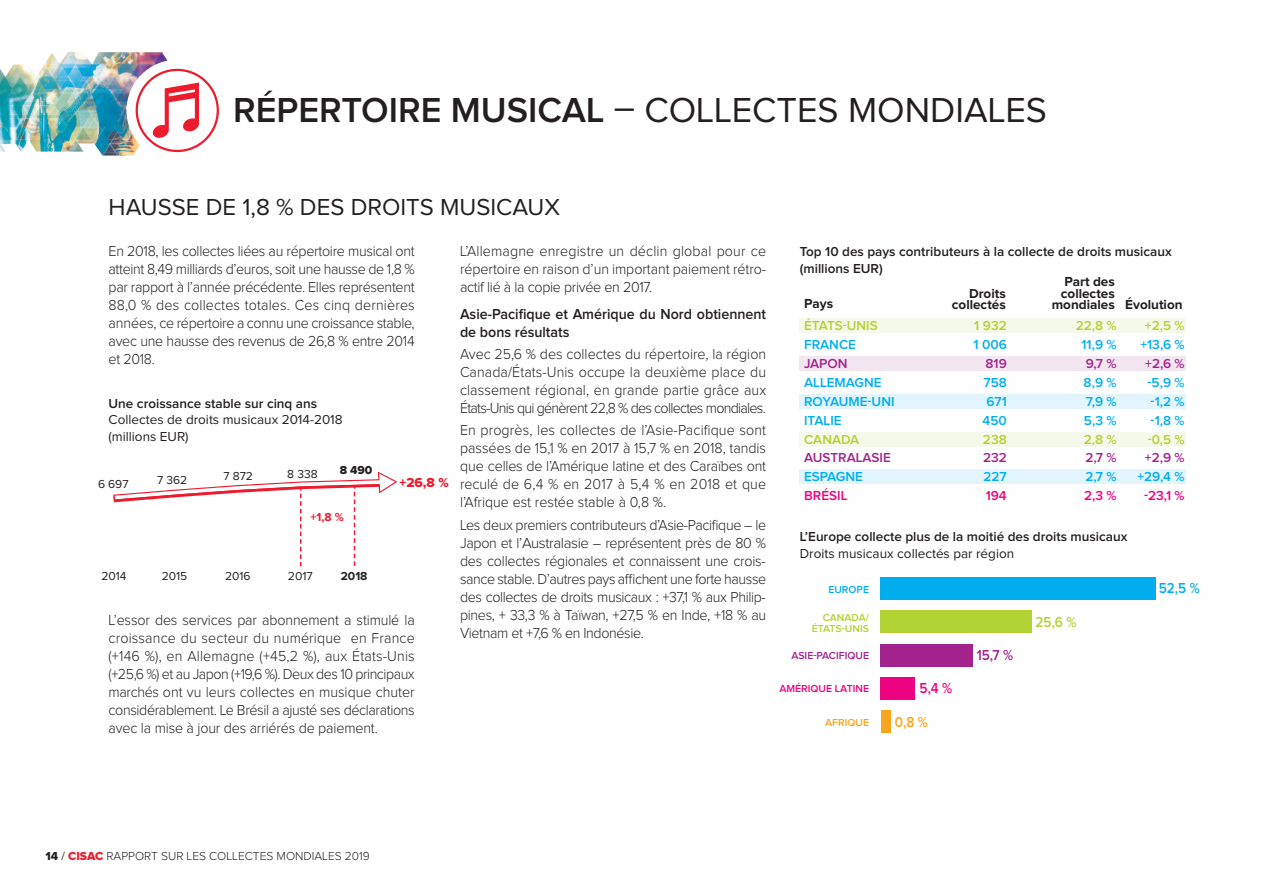
<style>
.page{position:relative;width:1263px;height:893px;background:#fff}
.page>*{position:absolute;margin:0;border:0;box-sizing:border-box;transform-origin:0 0}
.t1{font:36px "Proxima Nova";color:#231f20}
.t2{font:24px "Proxima Nova";color:#231f20}
.t3{font:300 15px/18px "Proxima Nova";letter-spacing:-.02em;color:#231f20;text-align:justify;scale:.95 1}
.t4{font:600 15px/18px "Proxima Nova";color:#231f20;scale:.95 1}
.t5{font:600 15px "Proxima Nova";color:#b3d234;scale:.9 1}
.t6{font:600 15px "Proxima Nova";color:#a2238e;scale:.9 1}
.t7{font:600 15px "Proxima Nova";color:#00aeef;scale:.9 1}
.t8{font:600 15px "Proxima Nova";color:#ed0281;scale:.9 1}
.t9{font:600 15px "Proxima Nova";color:#f9a51b;scale:.9 1}
.t10{font:600 13.5px/16.5px "Proxima Nova";color:#231f20}
.t11{font:600 13.5px "Proxima Nova";color:#00aeef}
.t12{font:13.5px/16.5px "Proxima Nova";color:#231f20}
.t13{font:700 13.5px "Proxima Nova";color:#231f20}
.t14{font:600 13.5px "Proxima Nova";color:#b3d234}
.t15{font:600 13.5px "Proxima Nova";color:#a2238e}
.t16{font:600 13.5px "Proxima Nova";color:#ed0281}
.t17{font:13.5px "Proxima Nova Extrabld";color:#ee1b2d}
.t18{font:300 12px "Proxima Nova";color:#231f20}
.t19{font:12px "Proxima Nova";color:#231f20}
.t20{font:700 12px "Proxima Nova";color:#ee1b2d}
.t21{font:700 12px "Proxima Nova";color:#231f20}
.t22{font:12px "Proxima Nova Extrabld";color:#231f20}
.t23{font:600 10.5px/11.1px "Proxima Nova";color:#b3d234;text-align:right}
.t24{font:600 10.5px "Proxima Nova";color:#a2238e}
.t25{font:600 10.5px "Proxima Nova";color:#ed0281}
.t26{font:600 10.5px "Proxima Nova";color:#f9a51b}
.t27{font:600 10.5px "Proxima Nova";color:#00aeef}
.s1{font-weight:600}
.s2{font-family:"Proxima Nova Extrabld";font-weight:400}
.s3{font-weight:400}
.s4{font-family:"Proxima Nova Extrabld";font-weight:400;color:#ee1b2d}
</style>
<div class="page">
<img style="left:0;top:52px;width:168px;height:104px">
<div style="left:127px;top:60px;width:101px;height:101px;background:#fff;border-radius:50%"></div>
<svg style="left:136px;top:69px;width:83px;height:83px"></svg>
<div style="left:799px;top:394px;width:386px;height:14px;background:#e2f4fc"></div>
<div style="left:799px;top:432px;width:386px;height:15px;background:#f5f9e9"></div>
<div style="left:799px;top:469px;width:386px;height:15px;background:#e2f4fc"></div>
<div style="left:799px;top:356px;width:386px;height:15px;background:#f2e6f1"></div>
<div style="left:799px;top:319px;width:386px;height:14px;background:#f5f9e9"></div>
<svg style="left:113px;top:472px;width:284px;height:94px"></svg>
<div style="left:880px;top:711px;width:10px;height:22px;background:#f9a51b"></div>
<div style="left:880px;top:678px;width:35px;height:22px;background:#ed0281"></div>
<div style="left:880px;top:644px;width:93px;height:22px;background:#a2238e"></div>
<div style="left:880px;top:611px;width:151px;height:22px;background:#b3d234"></div>
<div style="left:880px;top:578px;width:276px;height:22px;background:#00aeef"></div>
<h1 class="t1" style="left:233px;top:98px;width:815px"><span class="s1">RÉPERTOIRE MUSICAL</span> – COLLECTES MONDIALES</h1>
<h2 class="t2" style="left:109px;top:199px;width:453px">HAUSSE DE 1,8 % DES DROITS MUSICAUX</h2>
<p class="t3" style="left:109px;top:244px;width:324px">En 2018, les collectes liées au répertoire musical ont atteint 8,49 milliards d’euros, soit une hausse de 1,8 % par rapport à l’année précédente. Elles représentent 88,0 % des collectes totales. Ces cinq dernières années, ce répertoire a connu une croissance stable, avec une hausse des revenus de 26,8 % entre 2014 et 2018.</p>
<p class="t10" style="left:109px;top:396px;width:210px">Une croissance stable sur cinq ans</p>
<p class="t12" style="left:109px;top:413px;width:236px">Collectes de droits musicaux 2014-2018 (millions EUR)</p>
<p class="t19" style="left:98px;top:480px;width:32px">6 697</p>
<p class="t19" style="left:157px;top:476px;width:32px">7 362</p>
<p class="t19" style="left:223px;top:472px;width:31px">7 872</p>
<p class="t19" style="left:287px;top:469px;width:32px">8 338</p>
<p class="t22" style="left:340px;top:465px;width:34px">8 490</p>
<p class="t20" style="left:310px;top:513px;width:35px">+1,8 %</p>
<p class="t19" style="left:101px;top:572px;width:27px">2014</p>
<p class="t19" style="left:162px;top:572px;width:27px">2015</p>
<p class="t19" style="left:225px;top:572px;width:27px">2016</p>
<p class="t19" style="left:288px;top:572px;width:26px;rotate:1deg">2017</p>
<p class="t21" style="left:341px;top:572px;width:28px">2018</p>
<p class="t17" style="left:400px;top:478px;width:51px">+26,8 %</p>
<p class="t3" style="left:109px;top:612px;width:324px">L’essor des services par abonnement a stimulé la croissance du secteur du numérique en France (+146 %), en Allemagne (+45,2 %), aux États-Unis (+25,6 %) et au Japon (+19,6 %). Deux des 10 principaux marchés ont vu leurs collectes en musique chuter considérablement. Le Brésil a ajusté ses déclarations avec la mise à jour des arriérés de paiement.</p>
<p class="t3" style="left:460px;top:244px;width:324px">L’Allemagne enregistre un déclin global pour ce répertoire en raison d’un important paiement rétro&shy;actif lié à la copie privée en 2017.</p>
<p class="t4" style="left:460px;top:306px;width:324px">Asie-Pacifique et Amérique du Nord obtiennent de bons résultats</p>
<p class="t3" style="left:460px;top:347px;width:324px">Avec 25,6 % des collectes du répertoire, la région Canada/États-Unis occupe la deuxième place du classement régional, en grande partie grâce aux États-Unis qui génèrent 22,8 % des collectes mondiales.</p>
<p class="t3" style="left:460px;top:423px;width:324px">En progrès, les collectes de l’Asie-Pacifique sont passées de 15,1 % en 2017 à 15,7 % en 2018, tandis que celles de l’Amérique latine et des Caraïbes ont reculé de 6,4 % en 2017 à 5,4 % en 2018 et que l’Afrique est restée stable à 0,8 %.</p>
<p class="t3" style="left:460px;top:517px;width:324px">Les deux premiers contributeurs d’Asie-Pacifique – le Japon et l’Australasie – représentent près de 80 % des collectes régionales et connaissent une crois&shy;sance stable. D’autres pays affichent une forte hausse des collectes de droits musicaux : +37,1 % aux Philip&shy;pines, + 33,3 % à Taïwan, +27,5 % en Inde, +18 % au Vietnam et +7,6 % en Indonésie.</p>
<p class="t10" style="left:800px;top:245px;width:373px">Top 10 des pays contributeurs à la collecte de droits musicaux (millions EUR)</p>
<p class="t13" style="left:969px;top:289px;width:38px">Droits</p>
<p class="t13" style="left:804px;top:299px;width:30px">Pays</p>
<p class="t13" style="left:952px;top:300px;width:56px">collectés</p>
<p class="t13" style="left:1065px;top:277px;width:52px">Part des</p>
<p class="t13" style="left:1061px;top:289px;width:56px">collectes</p>
<p class="t13" style="left:1052px;top:300px;width:132px">mondiales Évolution</p>
<p class="t14" style="left:804px;top:321px;width:75px">ÉTATS-UNIS</p>
<p class="t14" style="left:974px;top:321px;width:34px">1 932</p>
<p class="t14" style="left:1076px;top:321px;width:42px">22,8 %</p>
<p class="t14" style="left:1145px;top:321px;width:41px">+2,5 %</p>
<p class="t11" style="left:804px;top:340px;width:53px">FRANCE</p>
<p class="t11" style="left:973px;top:340px;width:35px">1 006</p>
<p class="t11" style="left:1081px;top:340px;width:37px">11,9 %</p>
<p class="t11" style="left:1140px;top:340px;width:46px">+13,6 %</p>
<p class="t15" style="left:804px;top:359px;width:45px">JAPON</p>
<p class="t15" style="left:985px;top:359px;width:23px">819</p>
<p class="t15" style="left:1086px;top:359px;width:32px">9,7 %</p>
<p class="t15" style="left:1145px;top:359px;width:41px">+2,6 %</p>
<p class="t11" style="left:804px;top:378px;width:79px">ALLEMAGNE</p>
<p class="t11" style="left:983px;top:378px;width:25px">758</p>
<p class="t11" style="left:1084px;top:378px;width:35px">8,9 %</p>
<p class="t11" style="left:1147px;top:378px;width:39px">-5,9 %</p>
<p class="t11" style="left:804px;top:397px;width:92px">ROYAUME-UNI</p>
<p class="t11" style="left:986px;top:397px;width:22px">671</p>
<p class="t11" style="left:1086px;top:397px;width:32px">7,9 %</p>
<p class="t11" style="left:1150px;top:397px;width:36px">-1,2 %</p>
<p class="t11" style="left:804px;top:416px;width:39px">ITALIE</p>
<p class="t11" style="left:982px;top:416px;width:26px">450</p>
<p class="t11" style="left:1084px;top:416px;width:34px">5,3 %</p>
<p class="t11" style="left:1150px;top:416px;width:36px">-1,8 %</p>
<p class="t14" style="left:804px;top:435px;width:57px">CANADA</p>
<p class="t14" style="left:983px;top:435px;width:25px">238</p>
<p class="t14" style="left:1084px;top:435px;width:34px">2,8 %</p>
<p class="t14" style="left:1148px;top:435px;width:39px">-0,5 %</p>
<p class="t15" style="left:804px;top:453px;width:88px">AUSTRALASIE</p>
<p class="t15" style="left:983px;top:453px;width:25px">232</p>
<p class="t15" style="left:1085px;top:453px;width:33px">2,7 %</p>
<p class="t15" style="left:1145px;top:453px;width:41px">+2,9 %</p>
<p class="t11" style="left:804px;top:472px;width:60px">ESPAGNE</p>
<p class="t11" style="left:983px;top:472px;width:25px">227</p>
<p class="t11" style="left:1085px;top:472px;width:33px">2,7 %</p>
<p class="t11" style="left:1137px;top:472px;width:49px">+29,4 %</p>
<p class="t16" style="left:804px;top:491px;width:45px">BRÉSIL</p>
<p class="t16" style="left:986px;top:491px;width:23px">194</p>
<p class="t16" style="left:1084px;top:491px;width:34px">2,3 %</p>
<p class="t16" style="left:1144px;top:491px;width:42px">-23,1 %</p>
<p class="t10" style="left:800px;top:530px;width:329px">L’Europe collecte plus de la moitié des droits musicaux</p>
<p class="t12" style="left:800px;top:546px;width:216px">Droits musicaux collectés par région</p>
<p class="t27" style="left:828px;top:585px;width:42px">EUROPE</p>
<p class="t23" style="left:812px;top:613px;width:59px">CANADA/<br>ÉTATS-UNIS</p>
<p class="t24" style="left:791px;top:652px;width:79px">ASIE-PACIFIQUE</p>
<p class="t25" style="left:779px;top:685px;width:91px">AMÉRIQUE LATINE</p>
<p class="t26" style="left:825px;top:719px;width:45px">AFRIQUE</p>
<p class="t8" style="left:919px;top:683px;width:38px">5,4 %</p>
<p class="t9" style="left:895px;top:717px;width:38px">0,8 %</p>
<p class="t6" style="left:977px;top:650px;width:42px">15,7 %</p>
<p class="t5" style="left:1035px;top:617px;width:47px">25,6 %</p>
<p class="t7" style="left:1159px;top:583px;width:47px">52,5 %</p>
<p class="t18" style="left:46px;top:852px;width:326px"><span class="s2">14</span> <span class="s3">/</span> <span class="s4">CISAC</span> RAPPORT SUR LES COLLECTES MONDIALES 2019</p>
</div>
